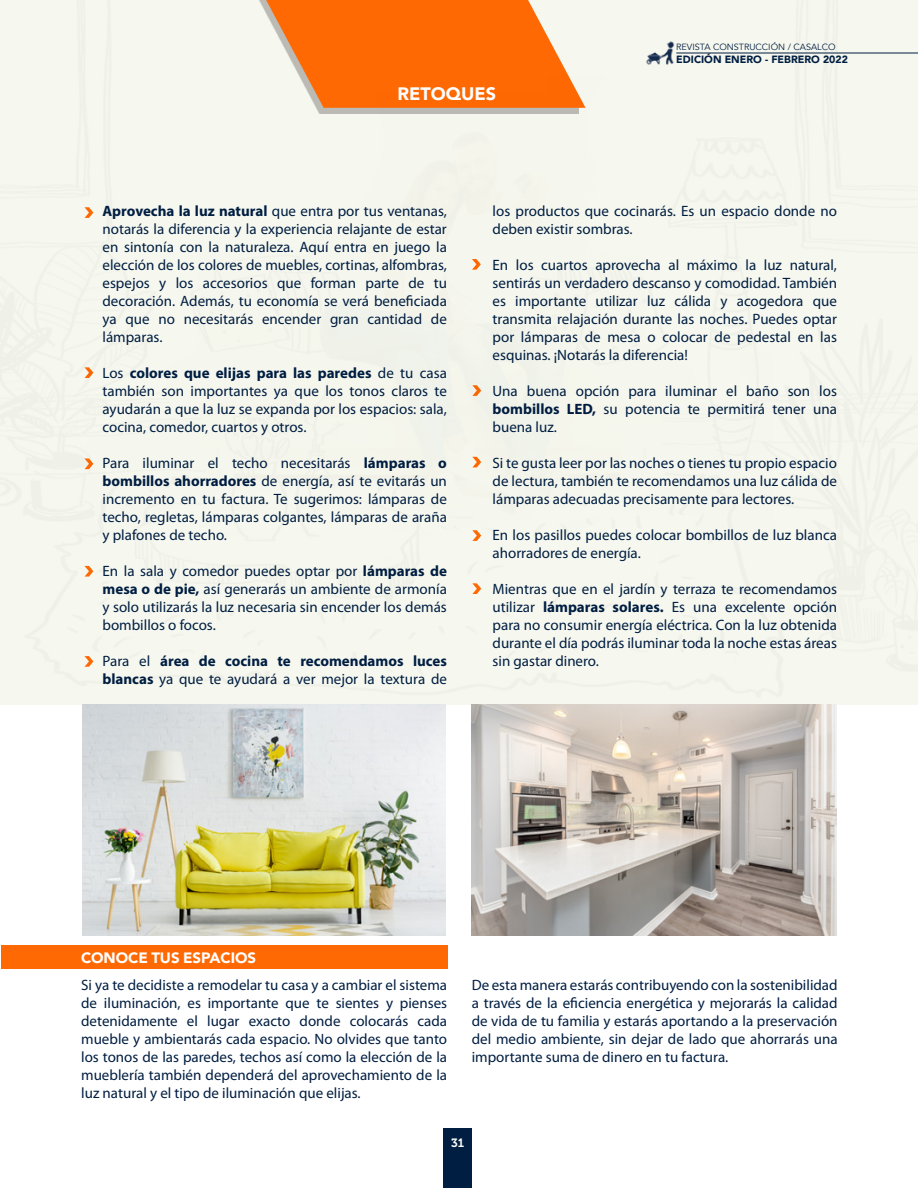
<style>
.page{position:relative;width:918px;height:1188px;background:#fff}
.page>*{position:absolute;margin:0;border:0;box-sizing:border-box;transform-origin:0 0}
.t1{font:900 18px "Avenir";color:#fff}
.t2{font:15px/18px "Myriad Pro";color:#001e42;text-align:justify}
.t3{font:900 15px "Avenir";letter-spacing:-.005em;color:#fff}
.t4{font:12px "Museo 700";color:#fff}
.t5{font:900 10.5px "Avenir";color:#001e42}
.t6{font:9px "Avenir";color:#001e42}
.s1{font-weight:700}
</style>
<div class="page">
<img style="left:82px;top:705px;width:363px;height:230px">
<img style="left:472px;top:705px;width:364px;height:230px">
<div style="left:1px;top:945px;width:446px;height:24px;background:#ff6903"></div>
<div style="left:1px;top:0;width:917px;height:704px;background:#f6f7ee"></div>
<div style="left:444px;top:1128px;width:28px;height:60px;background:#001e42"></div>
<img style="left:646px;top:41px;width:29px;height:24px">
<hr style="left:676px;top:53px;width:242px;height:1px;background:#001e42">
<p class="t1" style="left:398px;top:78px;width:100px">RETOQUES</p>
<p class="t6" style="left:676px;top:42px;width:161px">REVISTA CONSTRUCCIÓN / CASALCO</p>
<p class="t5" style="left:676px;top:51px;width:173px">EDICIÓN ENERO - FEBRERO 2022</p>
<p class="t2" style="left:103px;top:202px;width:346px"><span class="s1">Aprovecha la luz natural</span> que entra por tus ventanas, notarás la diferencia y la experiencia relajante de estar en sintonía con la naturaleza. Aquí entra en juego la elección de los colores de muebles, cortinas, alfombras, espejos y los accesorios que forman parte de tu decoración. Además, tu economía se verá beneficiada ya que no necesitarás encender gran cantidad de lámparas.</p>
<p class="t2" style="left:103px;top:364px;width:346px">Los <span class="s1">colores que elijas para las paredes</span> de tu casa también son importantes ya que los tonos claros te ayudarán a que la luz se expanda por los espacios: sala, cocina, comedor, cuartos y otros.</p>
<p class="t2" style="left:103px;top:454px;width:346px">Para iluminar el techo necesitarás <span class="s1">lámparas o bombillos ahorradores</span> de energía, así te evitarás un incremento en tu factura. Te sugerimos: lámparas de techo, regletas, lámparas colgantes, lámparas de araña y plafones de techo.</p>
<p class="t2" style="left:103px;top:562px;width:346px">En la sala y comedor puedes optar por <span class="s1">lámparas de mesa o de pie,</span> así generarás un ambiente de armonía y solo utilizarás la luz necesaria sin encender los demás bombillos o focos.</p>
<p class="t2" style="left:103px;top:652px;width:346px">Para el <span class="s1">área de cocina te recomendamos luces blancas</span> ya que te ayudará a ver mejor la textura de</p>
<p class="t2" style="left:493px;top:202px;width:346px">los productos que cocinarás. Es un espacio donde no deben existir sombras.</p>
<p class="t2" style="left:493px;top:256px;width:346px">En los cuartos aprovecha al máximo la luz natural, sentirás un verdadero descanso y comodidad. También es importante utilizar luz cálida y acogedora que transmita relajación durante las noches. Puedes optar por lámparas de mesa o colocar de pedestal en las esquinas. ¡Notarás la diferencia!</p>
<p class="t2" style="left:493px;top:382px;width:346px">Una buena opción para iluminar el baño son los <span class="s1">bombillos LED,</span> su potencia te permitirá tener una buena luz.</p>
<p class="t2" style="left:493px;top:454px;width:346px">Si te gusta leer por las noches o tienes tu propio espacio de lectura, también te recomendamos una luz cálida de lámparas adecuadas precisamente para lectores.</p>
<p class="t2" style="left:493px;top:526px;width:346px">En los pasillos puedes colocar bombillos de luz blanca ahorradores de energía.</p>
<p class="t2" style="left:493px;top:580px;width:346px">Mientras que en el jardín y terraza te recomendamos utilizar <span class="s1">lámparas solares.</span> Es una excelente opción para no consumir energía eléctrica. Con la luz obtenida durante el día podrás iluminar toda la noche estas áreas sin gastar dinero.</p>
<p class="t3" style="left:81px;top:945px;width:177px">CONOCE TUS ESPACIOS</p>
<p class="t2" style="left:81px;top:976px;width:367px">Si ya te decidiste a remodelar tu casa y a cambiar el sistema de iluminación, es importante que te sientes y pienses detenidamente el lugar exacto donde colocarás cada mueble y ambientarás cada espacio. No olvides que tanto los tonos de las paredes, techos así como la elección de la mueblería también dependerá del aprovechamiento de la luz natural y el tipo de iluminación que elijas.</p>
<p class="t2" style="left:472px;top:976px;width:367px">De esta manera estarás contribuyendo con la sostenibilidad a través de la eficiencia energética y mejorarás la calidad de vida de tu familia y estarás aportando a la preservación del medio ambiente, sin dejar de lado que ahorrarás una importante suma de dinero en tu factura.</p>
<p class="t4" style="left:451px;top:1136px;width:15px">31</p>
</div>
